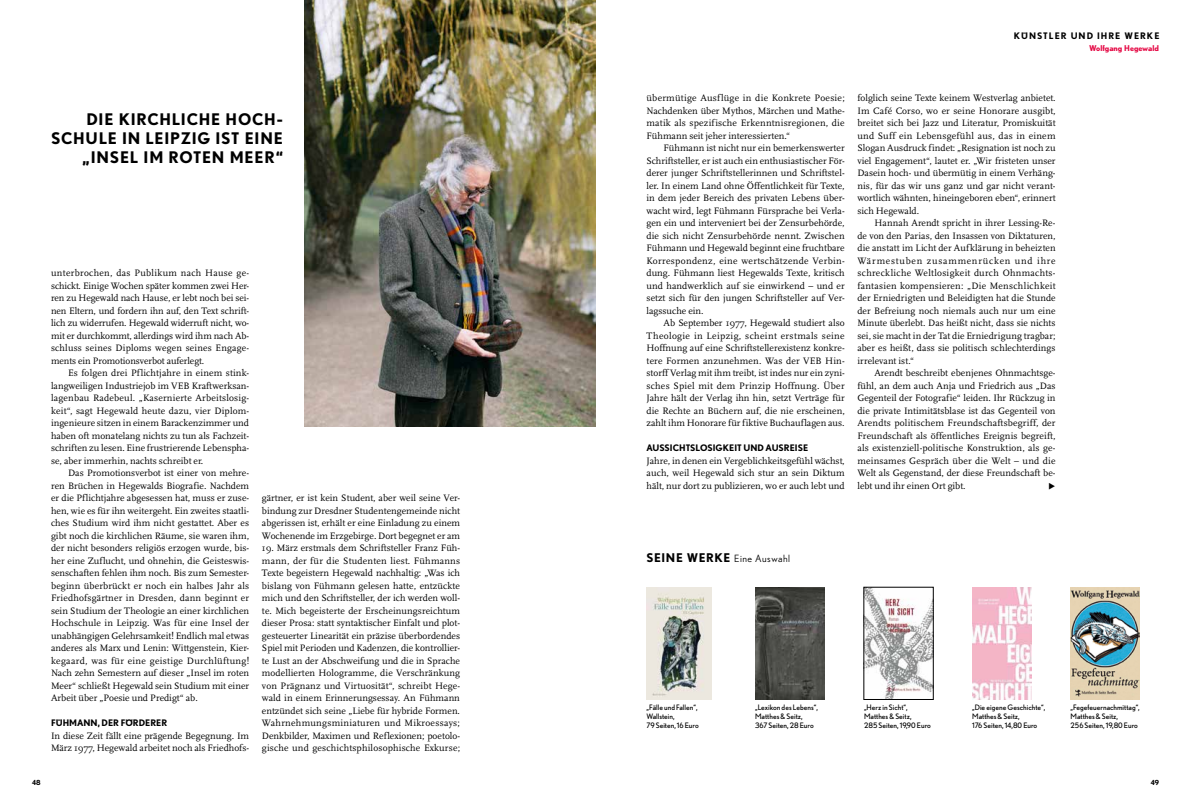
<style>
.page{position:relative;width:1191px;height:808px;background:#fff}
.page>*{position:absolute;margin:0;border:0;box-sizing:border-box;transform-origin:0 0}
.t1{font:700 16px/19px "Nobel";letter-spacing:.045em;color:#000;text-align:right}
.t2{font:10px "Nobel";letter-spacing:.05em;color:#000}
.t3{font:9.7px/12.5px "Scala OT";color:#000;text-align:justify}
.t4{font:700 9px "Nobel";color:#000}
.t5{font:700 9px "Nobel";letter-spacing:.11em;color:#000}
.t6{font:700 8px "Nobel";color:#e50844}
.t7{font:7.5px/9px "Nobel";color:#000}
.t8{font:700 7px "Nobel";color:#000}
.s1{font-weight:700;font-size:12px}
</style>
<div class="page">
<img style="left:304px;top:0;width:291px;height:426px">
<img style="left:972px;top:587px;width:59px;height:112px">
<img style="left:1070px;top:587px;width:70px;height:112px">
<img style="left:865px;top:589px;width:66px;height:109px">
<img style="left:646px;top:587px;width:66px;height:112px">
<img style="left:755px;top:587px;width:69px;height:113px">
<h1 class="t1" style="left:51px;top:110px;width:233px">DIE KIRCHLICHE HOCH-<br>SCHULE IN LEIPZIG IST EINE „INSEL IM ROTEN MEER“</h1>
<p class="t3" style="left:51px;top:267px;width:200px">unterbrochen, das Publikum nach Hause ge&shy;schickt. Einige Wochen später kommen zwei Her&shy;ren zu Hegewald nach Hause, er lebt noch bei sei&shy;nen Eltern, und fordern ihn auf, den Text schrift&shy;lich zu widerrufen. Hegewald widerruft nicht, wo&shy;mit er durchkommt, allerdings wird ihm nach Ab&shy;schluss seines Diploms wegen seines Engage&shy;ments ein Promotionsverbot auferlegt.</p>
<p class="t3" style="left:51px;top:367px;width:200px;text-indent:17px">Es folgen drei Pflichtjahre in einem stink&shy;langweiligen Industriejob im VEB Kraftwerksan&shy;lagenbau Radebeul. „Kasernierte Arbeitslosig&shy;keit“, sagt Hegewald heute dazu, vier Diplom&shy;ingenieure sitzen in einem Barackenzimmer und haben oft monatelang nichts zu tun als Fachzeit&shy;schriften zu lesen. Eine frustrierende Lebenspha&shy;se, aber immerhin, nachts schreibt er.</p>
<p class="t3" style="left:51px;top:467px;width:200px;text-indent:17px">Das Promotionsverbot ist einer von mehre&shy;ren Brüchen in Hegewalds Biografie. Nachdem er die Pflichtjahre abgesessen hat, muss er zuse&shy;hen, wie es für ihn weitergeht. Ein zweites staatli&shy;ches Studium wird ihm nicht gestattet. Aber es gibt noch die kirchlichen Räume, sie waren ihm, der nicht besonders religiös erzogen wurde, bis&shy;her eine Zuflucht, und ohnehin, die Geisteswis&shy;senschaften fehlen ihm noch. Bis zum Semester&shy;beginn überbrückt er noch ein halbes Jahr als Friedhofsgärtner in Dresden, dann beginnt er sein Studium der Theologie an einer kirchlichen Hochschule in Leipzig. Was für eine Insel der unabhängigen Gelehrsamkeit! Endlich mal etwas anderes als Marx und Lenin: Wittgenstein, Kier&shy;kegaard, was für eine geistige Durchlüftung!<br>Nach zehn Semestern auf dieser „Insel im roten Meer“ schließt Hegewald sein Studium mit einer Arbeit über „Poesie und Predigt“ ab.</p>
<p class="t4" style="left:51px;top:718px;width:118px">FÜHMANN, DER FÖRDERER</p>
<p class="t3" style="left:51px;top:730px;width:200px">In diese Zeit fällt eine prägende Begegnung. Im<br>März 1977, Hegewald arbeitet noch als Friedhofs-</p>
<p class="t3" style="left:262px;top:492px;width:200px">gärtner, er ist kein Student, aber weil seine Ver&shy;bindung zur Dresdner Studentengemeinde nicht abgerissen ist, erhält er eine Einladung zu einem Wochenende im Erzgebirge. Dort begegnet er am</p>
<p class="t3" style="left:262px;top:542px;width:200px">19. März erstmals dem Schriftsteller Franz Füh&shy;mann, der für die Studenten liest. Fühmanns Texte begeistern Hegewald nachhaltig: „Was ich bislang von Fühmann gelesen hatte, entzückte mich und den Schriftsteller, der ich werden woll&shy;te. Mich begeisterte der Erscheinungsreichtum dieser Prosa: statt syntaktischer Einfalt und plot&shy;gesteuerter Linearität ein präzise überbordendes Spiel mit Perioden und Kadenzen, die kontrollier&shy;te Lust an der Abschweifung und die in Sprache modellierten Hologramme, die Verschränkung von Prägnanz und Virtuosität“, schreibt Hege&shy;wald in einem Erinnerungsessay. An Fühmann entzündet sich seine „Liebe für hybride Formen.<br>Wahrnehmungsminiaturen und Mikroessays; Denkbilder, Maximen und Reflexionen; poetolo&shy;gische und geschichtsphilosophische Exkurse;</p>
<p class="t5" style="left:1013px;top:30px;width:147px">KÜNSTLER UND IHRE WERKE</p>
<p class="t6" style="left:1089px;top:44px;width:71px">Wolfgang Hegewald</p>
<p class="t3" style="left:646px;top:92px;width:200px">übermütige Ausflüge in die Konkrete Poesie; Nachdenken über Mythos, Märchen und Mathe&shy;matik als spezifische Erkenntnisregionen, die Fühmann seit jeher interessierten.“</p>
<p class="t3" style="left:646px;top:142px;width:200px;text-indent:17px">Fühmann ist nicht nur ein bemerkenswerter Schriftsteller, er ist auch ein enthusiastischer För&shy;derer junger Schriftstellerinnen und Schriftstel&shy;ler. In einem Land ohne Öffentlichkeit für Texte, in dem jeder Bereich des privaten Lebens über&shy;wacht wird, legt Fühmann Fürsprache bei Verla&shy;gen ein und interveniert bei der Zensurbehörde, die sich nicht Zensurbehörde nennt. Zwischen Fühmann und Hegewald beginnt eine fruchtbare Korrespondenz, eine wertschätzende Verbin&shy;dung. Fühmann liest Hegewalds Texte, kritisch und handwerklich auf sie einwirkend – und er setzt sich für den jungen Schriftsteller auf Ver&shy;lagssuche ein.</p>
<p class="t3" style="left:646px;top:317px;width:200px;text-indent:17px">Ab September 1977, Hegewald studiert also Theologie in Leipzig, scheint erstmals seine Hoffnung auf eine Schriftstellerexistenz konkre&shy;tere Formen anzunehmen. Was der VEB Hin&shy;storff Verlag mit ihm treibt, ist indes nur ein zyni&shy;sches Spiel mit dem Prinzip Hoffnung. Über Jahre hält der Verlag ihn hin, setzt Verträge für die Rechte an Büchern auf, die nie erscheinen, zahlt ihm Honorare für fiktive Buchauflagen aus.</p>
<p class="t4" style="left:646px;top:443px;width:163px">AUSSICHTSLOSIGKEIT UND AUSREISE</p>
<p class="t3" style="left:646px;top:455px;width:200px">Jahre, in denen ein Vergeblichkeitsgefühl wächst, auch, weil Hegewald sich stur an sein Diktum hält, nur dort zu publizieren, wo er auch lebt und</p>
<p class="t3" style="left:857px;top:92px;width:200px">folglich seine Texte keinem Westverlag anbietet.<br>Im Café Corso, wo er seine Honorare ausgibt, breitet sich bei Jazz und Literatur, Promiskuität und Suff ein Lebensgefühl aus, das in einem Slogan Ausdruck findet: „Resignation ist noch zu viel Engagement“, lautet er. „Wir fristeten unser Dasein hoch- und übermütig in einem Verhäng&shy;nis, für das wir uns ganz und gar nicht verant&shy;wortlich wähnten, hineingeboren eben“, erinnert sich Hegewald.</p>
<p class="t3" style="left:857px;top:217px;width:200px;text-indent:17px">Hannah Arendt spricht in ihrer Lessing-Re&shy;de von den Parias, den Insassen von Diktaturen, die anstatt im Licht der Aufklärung in beheizten Wärmestuben zusammenrücken und ihre schreckliche Weltlosigkeit durch Ohnmachts&shy;fantasien kompensieren: „Die Menschlichkeit der Erniedrigten und Beleidigten hat die Stunde der Befreiung noch niemals auch nur um eine Minute überlebt. Das heißt nicht, dass sie nichts sei, sie macht in der Tat die Erniedrigung tragbar; aber es heißt, dass sie politisch schlechterdings irrelevant ist.“</p>
<p class="t3" style="left:857px;top:367px;width:200px;text-indent:17px">Arendt beschreibt ebenjenes Ohnmachtsge&shy;fühl, an dem auch Anja und Friedrich aus „Das Gegenteil der Fotografie“ leiden. Ihr Rückzug in die private Intimitätsblase ist das Gegenteil von Arendts politischem Freundschaftsbegriff, der Freundschaft als öffentliches Ereignis begreift, als existenziell-politische Konstruktion, als ge&shy;meinsames Gespräch über die Welt – und die Welt als Gegenstand, der diese Freundschaft be&shy;lebt und ihr einen Ort gibt.</p>
<p class="t2" style="left:646px;top:553px;width:145px"><span class="s1">SEINE WERKE</span> Eine Auswahl</p>
<p class="t7" style="left:646px;top:703px;width:54px">„Fälle und Fallen“,<br>Wallstein,<br>79 Seiten, 16 Euro</p>
<p class="t7" style="left:755px;top:703px;width:64px">„Lexikon des Lebens“,<br>Matthes &amp; Seitz,<br>367 Seiten, 28 Euro</p>
<p class="t7" style="left:864px;top:703px;width:68px">„Herz in Sicht“,<br>Matthes &amp; Seitz,<br>285 Seiten, 19,90 Euro</p>
<p class="t7" style="left:972px;top:703px;width:74px">„Die eigene Geschichte“,<br>Matthes &amp; Seitz,<br>176 Seiten, 14,80 Euro</p>
<p class="t7" style="left:1070px;top:703px;width:71px">„Fegefeuernachmittag“,<br>Matthes &amp; Seitz,<br>256 Seiten, 19,80 Euro</p>
<p class="t8" style="left:32px;top:778px;width:10px">48</p>
<p class="t8" style="left:1150px;top:778px;width:10px">49</p>
</div>
